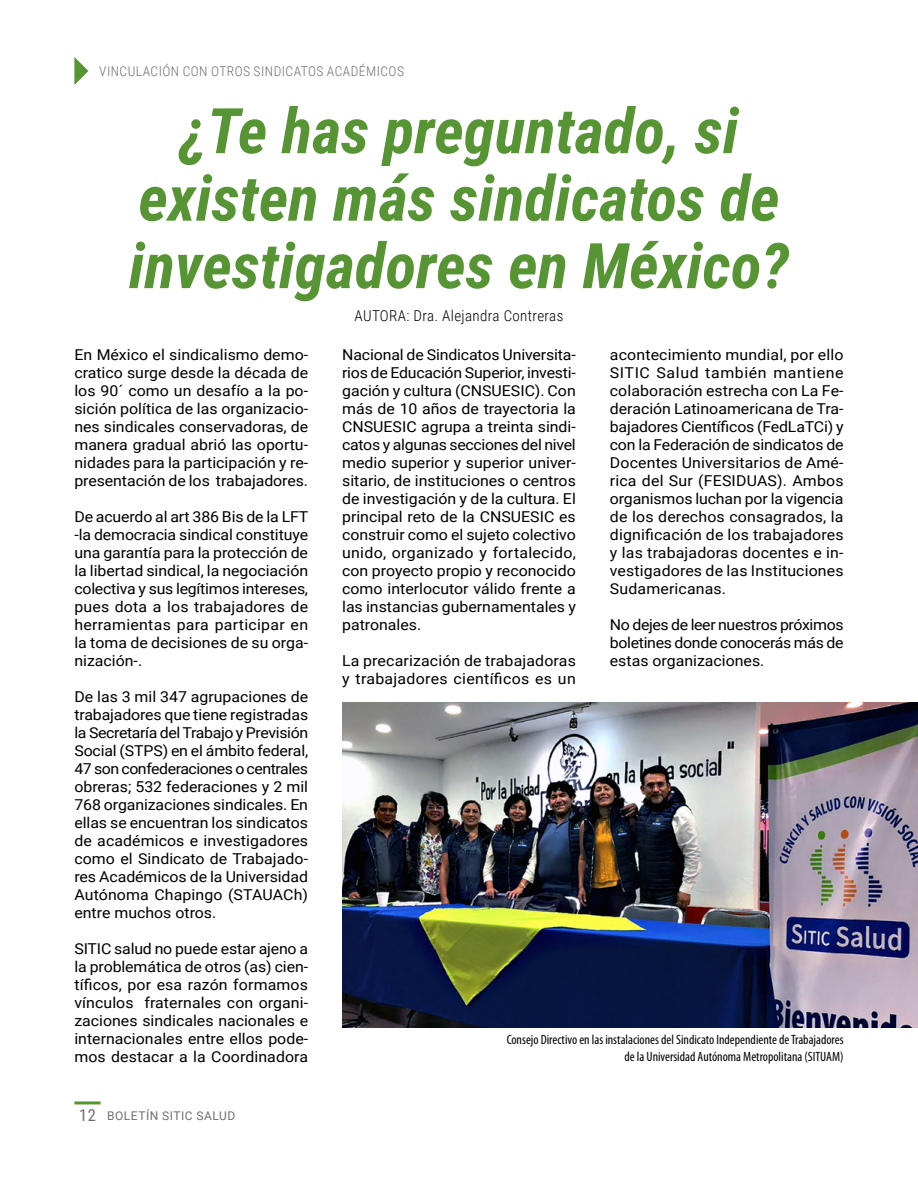
<style>
.page{position:relative;width:918px;height:1188px;background:#fff}
.page>*{position:absolute;margin:0;border:0;box-sizing:border-box;transform-origin:0 0}
.t1{font:italic 700 63px/67.5px "Roboto Condensed";color:#579434;text-align:center}
.t2{font:15px/18px "Roboto";color:#000;text-align:justify;scale:1.06 1}
.t3{font:300 15px "Roboto Condensed";letter-spacing:.025em;color:#000}
.t4{font:condensed 13.5px/16.5px "Myriad Pro";color:#000;text-align:right}
.t5{font:300 13.5px "Roboto Condensed";letter-spacing:.035em;color:#706f6f}
.t6{font:12px "Roboto";letter-spacing:.045em;color:#706f6f}
.s1{font-family:"Roboto Condensed";font-size:16.5px}
</style>
<div class="page">
<hr style="left:74px;top:1101px;width:27px;height:3px;background:#579434">
<svg style="left:74px;top:57px;width:14px;height:28px"></svg>
<img style="left:342px;top:702px;width:576px;height:326px">
<p class="t5" style="left:99px;top:62px;width:306px">VINCULACIÓN CON OTROS SINDICATOS ACADÉMICOS</p>
<h1 class="t1" style="left:129px;top:95px;width:662px">¿Te has preguntado, si existen más sindicatos de investigadores en México?</h1>
<p class="t2" style="left:74px;top:345px;width:222px">En México el sindicalismo demo&shy;cratico surge desde la década de los 90´ como un desafío a la po&shy;sición política de las organizacio&shy;nes sindicales conservadoras, de manera gradual abrió las oportu&shy;nidades para la participación y re&shy;presentación de los trabajadores.</p>
<p class="t2" style="left:74px;top:507px;width:222px">De acuerdo al art 386 Bis de la LFT -la democracia sindical constituye una garantía para la protección de la libertad sindical, la negociación colectiva y sus legítimos intereses, pues dota a los trabajadores de herramientas para participar en la toma de decisiones de su orga&shy;nización-.</p>
<p class="t2" style="left:74px;top:687px;width:222px">De las 3 mil 347 agrupaciones de trabajadores que tiene registradas la Secretaría del Trabajo y Previsión Social (STPS) en el ámbito federal, 47 son confederaciones o centrales obreras; 532 federaciones y 2 mil 768 organizaciones sindicales. En ellas se encuentran los sindicatos de académicos e investigadores como el Sindicato de Trabajado&shy;res Académicos de la Universidad Autónoma Chapingo (STAUACh) entre muchos otros.</p>
<p class="t2" style="left:74px;top:939px;width:222px">SITIC salud no puede estar ajeno a la problemática de otros (as) cien&shy;tíficos, por esa razón formamos vínculos fraternales con organi&shy;zaciones sindicales nacionales e internacionales entre ellos pode&shy;mos destacar a la Coordinadora</p>
<p class="t6" style="left:79px;top:1108px;width:158px"><span class="s1">12</span> BOLETÍN SITIC SALUD</p>
<p class="t3" style="left:355px;top:305px;width:210px">AUTORA: Dra. Alejandra Contreras</p>
<p class="t2" style="left:342px;top:345px;width:222px">Nacional de Sindicatos Universita&shy;rios de Educación Superior, investi&shy;gación y cultura (CNSUESIC). Con más de 10 años de trayectoria la CNSUESIC agrupa a treinta sindi&shy;catos y algunas secciones del nivel medio superior y superior univer&shy;sitario, de instituciones o centros de investigación y de la cultura. El principal reto de la CNSUESIC es construir como el sujeto colectivo unido, organizado y fortalecido, con proyecto propio y reconocido como interlocutor válido frente a las instancias gubernamentales y patronales.</p>
<p class="t2" style="left:342px;top:651px;width:222px">La precarización de trabajadoras y trabajadores científicos es un</p>
<p class="t2" style="left:610px;top:345px;width:222px">acontecimiento mundial, por ello SITIC Salud también mantiene colaboración estrecha con La Fe&shy;deración Latinoamericana de Tra&shy;bajadores Científicos (FedLaTCi) y con la Federación de sindicatos de Docentes Universitarios de Amé&shy;rica del Sur (FESIDUAS). Ambos organismos luchan por la vigencia de los derechos consagrados, la dignificación de los trabajadores y las trabajadoras docentes e in&shy;vestigadores de las Instituciones Sudamericanas.</p>
<p class="t2" style="left:610px;top:615px;width:222px">No dejes de leer nuestros próximos boletines donde conocerás más de estas organizaciones.</p>
<p class="t4" style="left:507px;top:1031px;width:338px">Consejo Directivo en las instalaciones del Sindicato Independiente de Trabajadores de la Universidad Autónoma Metropolitana (SITUAM)</p>
</div>
